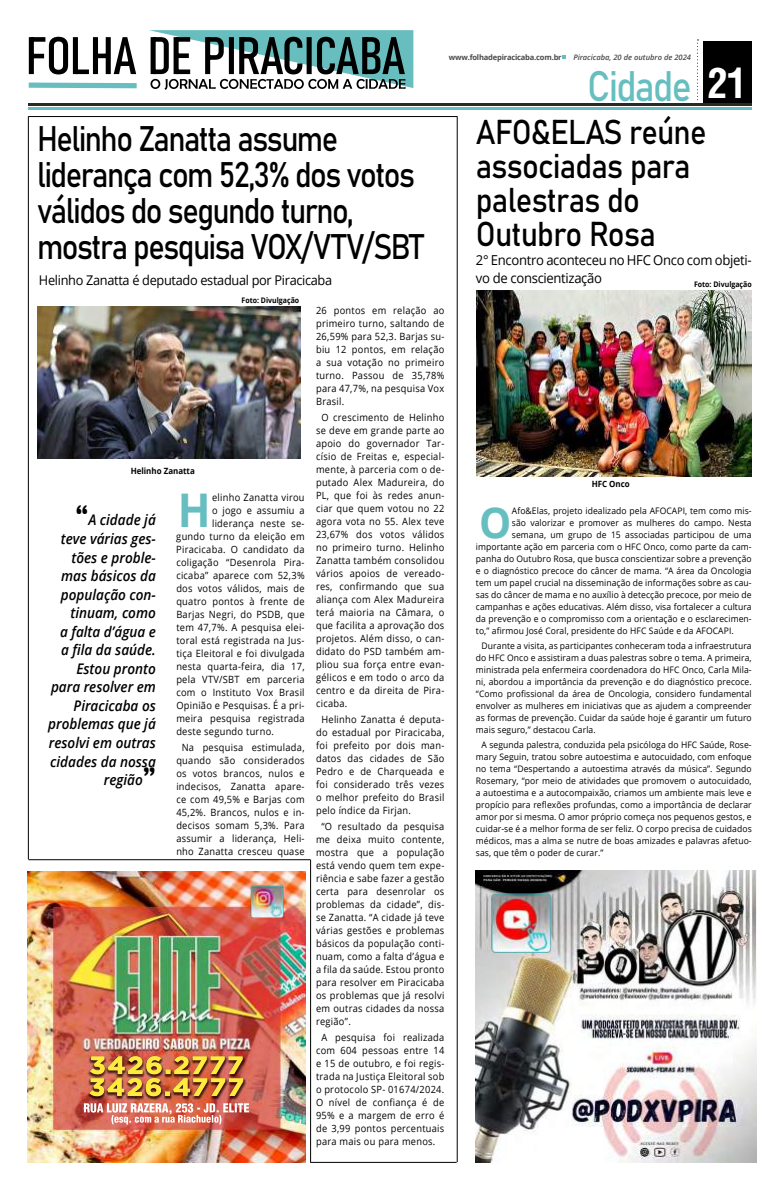
<style>
.page{position:relative;width:780px;height:1191px;background:#fff}
.page>*{position:absolute;margin:0;border:0;box-sizing:border-box;transform-origin:0 0}
.t1{font:700 46.4px "Open Sans";color:#67bec0;scale:.93 1}
.t2{font:700 42.6px "Open Sans";color:#67bec0;scale:.95 1}
.t3{font:42.1px "Bahnschrift";letter-spacing:-.045em;color:#67bec0;scale:.89 1}
.t4{font:35.1px/36.1px "Bahnschrift";letter-spacing:-.05em;color:#000;scale:.88 1}
.t5{font:34px/34px "Bahnschrift";letter-spacing:-.025em;color:#000;scale:.91 1}
.t6{font:italic 600 14.6px/18.5px "Open Sans";color:#000;text-align:right;scale:.93 1}
.t7{font:13.7px/18.1px "Open Sans";letter-spacing:-.025em;color:#000;scale:.96 1}
.t8{font:13.4px "Open Sans";letter-spacing:-.025em;color:#000;scale:.96 1}
.t9{font:10px/13px "Open Sans";letter-spacing:.03em;color:#000;text-align:justify;scale:.93 1}
.t10{font:9px/12px "Open Sans";letter-spacing:.01em;color:#000;text-align:justify;scale:.95 1}
.t11{font:700 8.6px "Open Sans";color:#000;scale:.93 1}
.t12{font:700 7.6px "Open Sans";color:#000;scale:.92 1}
.t13{font:700 7.6px "Open Sans";letter-spacing:-.025em;color:#4a4948}
.t14{font:italic 600 7.6px "Open Sans";color:#4a4948}
.s1{font-family:"Britannic";font-weight:700;font-style:normal;font-size:29.3px}
.s2{font-family:"Arena Condensed";font-weight:700;font-size:40.6px;color:#fff}
</style>
<div class="page">
<div style="left:703px;top:41px;width:48px;height:65px;background:#000"></div>
<hr style="left:28px;top:107px;width:723px;height:2px;background:#67bec0">
<hr style="left:28px;top:103px;width:723px;height:3px;background:#2c2824">
<svg style="left:697px;top:39px;width:1px;height:62px"></svg>
<svg style="left:562px;top:55px;width:3px;height:4px"></svg>
<svg style="left:28px;top:30px;width:385px;height:60px"></svg>
<img style="left:37px;top:306px;width:264px;height:153px">
<hr style="left:28px;top:116px;width:429px;height:1px;background:#000">
<hr style="left:457px;top:116px;width:1px;height:1046px;background:#000">
<hr style="left:310px;top:1162px;width:146px;height:1px;background:#000">
<hr style="left:310px;top:859px;width:1px;height:303px;background:#000">
<hr style="left:29px;top:859px;width:281px;height:1px;background:#000">
<hr style="left:28px;top:116px;width:1px;height:743px;background:#000">
<img style="left:476px;top:290px;width:275px;height:186px">
<img style="left:28px;top:871px;width:277px;height:291px">
<img style="left:108px;top:1056px;width:135px;height:18px">
<img style="left:245px;top:881px;width:43px;height:39px">
<img style="left:476px;top:870px;width:280px;height:292px">
<img style="left:484px;top:887px;width:74px;height:72px">
<p class="t13" style="left:449px;top:52px;width:114px">www.folhadepiracicaba.com.br</p>
<p class="t14" style="left:573px;top:52px;width:119px">Piracicaba, 20 de outubro de 2024</p>
<h3 class="t4" style="left:37px;top:118px;width:441px">Helinho Zanatta assume liderança com 52,3% dos votos válidos do segundo turno, mostra pesquisa VOX/VTV/SBT</h3>
<h3 class="t8" style="left:39px;top:271px;width:307px">Helinho Zanatta é deputado estadual por Piracicaba</h3>
<p class="t12" style="left:241px;top:295px;width:64px">Foto: Divulgação</p>
<p class="t11" style="left:131px;top:464px;width:71px">Helinho Zanatta</p>
<h3 class="t6" style="left:48px;top:510px;width:117px"><span class="s1">“</span>A cidade já teve várias ges&shy;tões e proble&shy;mas básicos da população con&shy;tinuam, como<br>a falta d’água e<br>a fila da saúde.<br>Estou pronto para resolver em<br>Piracicaba os problemas que já resolvi em outras cidades da nossa região<span class="s1">”</span></h3>
<h1 class="t1" style="left:178px;top:477px;width:37px">H</h1>
<p class="t9" style="left:212px;top:491px;width:101px">elinho Zanatta virou</p>
<p class="t9" style="left:212px;top:504px;width:101px">o jogo e assumiu a</p>
<p class="t9" style="left:212px;top:517px;width:101px">liderança neste se-</p>
<p class="t9" style="left:176px;top:530px;width:139px">gundo turno da eleição em</p>
<p class="t9" style="left:176px;top:543px;width:139px">Piracicaba. O candidato da</p>
<p class="t9" style="left:176px;top:556px;width:139px">coligação “Desenrola Pira-</p>
<p class="t9" style="left:176px;top:569px;width:139px">cicaba” aparece com 52,3%</p>
<p class="t9" style="left:176px;top:582px;width:139px">dos votos válidos, mais de</p>
<p class="t9" style="left:176px;top:595px;width:139px">quatro pontos à frente de</p>
<p class="t9" style="left:176px;top:608px;width:139px">Barjas Negri, do PSDB, que</p>
<p class="t9" style="left:176px;top:621px;width:139px">tem 47,7%. A pesquisa elei-</p>
<p class="t9" style="left:176px;top:634px;width:139px">toral está registrada na Jus-</p>
<p class="t9" style="left:176px;top:647px;width:139px">tiça Eleitoral e foi divulgada</p>
<p class="t9" style="left:176px;top:660px;width:139px">nesta quarta-feira, dia 17,</p>
<p class="t9" style="left:176px;top:673px;width:139px">pela VTV/SBT em parceria</p>
<p class="t9" style="left:176px;top:686px;width:139px">com o Instituto Vox Brasil</p>
<p class="t9" style="left:176px;top:699px;width:139px">Opinião e Pesquisas. É a pri-</p>
<p class="t9" style="left:176px;top:712px;width:139px">meira pesquisa registrada</p>
<p class="t9" style="left:176px;top:725px;width:106px">deste segundo turno.</p>
<p class="t9" style="left:176px;top:740px;width:139px;text-align:center">Na pesquisa estimulada, quando são considerados os votos brancos, nulos e indecisos, Zanatta apare&shy;ce com 49,5% e Barjas com<br>45,2%. Brancos, nulos e in&shy;decisos somam 5,3%. Para assumir a liderança, Heli&shy;nho Zanatta cresceu quase</p>
<p class="t9" style="left:316px;top:304px;width:139px">26 pontos em relação ao primeiro turno, saltando de 26,59% para 52,3. Barjas su&shy;biu 12 pontos, em relação a sua votação no primeiro turno. Passou de 35,78% para 47,7%, na pesquisa Vox Brasil.</p>
<p class="t9" style="left:316px;top:410px;width:139px;text-indent:5px">O crescimento de Helinho se deve em grande parte ao apoio do governador Tar&shy;císio de Freitas e, especial&shy;mente, à parceria com o de&shy;putado Alex Madureira, do PL, que foi às redes anun&shy;ciar que quem votou no 22 agora vota no 55. Alex teve 23,67% dos votos válidos no primeiro turno. Helinho Zanatta também consolidou vários apoios de vereado&shy;res, confirmando que sua aliança com Alex Madureira terá maioria na Câmara, o que facilita a aprovação dos projetos. Além disso, o can&shy;didato do PSD também am&shy;pliou sua força entre evan&shy;gélicos e em todo o arco da centro e da direita de Pira&shy;cicaba.</p>
<p class="t9" style="left:316px;top:712px;width:139px;text-indent:5px">Helinho Zanatta é deputa&shy;do estadual por Piracicaba, foi prefeito por dois man&shy;datos das cidades de São Pedro e de Charqueada e foi considerado três vezes o melhor prefeito do Brasil pelo índice da Firjan.</p>
<p class="t9" style="left:316px;top:819px;width:139px;text-indent:5px">“O resultado da pesquisa me deixa muito contente, mostra que a população está vendo quem tem expe&shy;riência e sabe fazer a gestão certa para desenrolar os problemas da cidade”, dis&shy;se Zanatta. “A cidade já teve várias gestões e problemas básicos da população conti&shy;nuam, como a falta d’água e a fila da saúde. Estou pronto para resolver em Piracicaba os problemas que já resolvi em outras cidades da nossa região”.</p>
<p class="t9" style="left:316px;top:1030px;width:139px;text-indent:5px">A pesquisa foi realizada com 604 pessoas entre 14 e 15 de outubro, e foi regis&shy;trada na Justiça Eleitoral sob o protocolo SP- 01674/2024.<br>O nível de confiança é de 95% e a margem de erro é de 3,99 pontos percentuais para mais ou para menos.</p>
<h3 class="t3" style="left:587px;top:55px;width:181px">Cidade <span class="s2">21</span></h3>
<h3 class="t5" style="left:476px;top:112px;width:255px">AFO&amp;ELAS reúne associadas para palestras do<br>Outubro Rosa</h3>
<h3 class="t7" style="left:476px;top:251px;width:289px">2° Encontro aconteceu no HFC Onco com objeti&shy;vo de conscientização</h3>
<p class="t12" style="left:694px;top:279px;width:64px">Foto: Divulgação</p>
<p class="t11" style="left:591px;top:477px;width:43px">HFC Onco</p>
<h2 class="t2" style="left:479px;top:492px;width:35px">O</h2>
<p class="t10" style="left:512px;top:504px;width:254px">Afo&amp;Elas, projeto idealizado pela AFOCAPI, tem como mis-</p>
<p class="t10" style="left:512px;top:516px;width:254px">são valorizar e promover as mulheres do campo. Nesta</p>
<p class="t10" style="left:512px;top:528px;width:254px">semana, um grupo de 15 associadas participou de uma</p>
<p class="t10" style="left:476px;top:540px;width:292px">importante ação em parceria com o HFC Onco, como parte da cam-</p>
<p class="t10" style="left:476px;top:552px;width:292px">panha do Outubro Rosa, que busca conscientizar sobre a prevenção</p>
<p class="t10" style="left:476px;top:564px;width:292px">e o diagnóstico precoce do câncer de mama. “A área da Oncologia</p>
<p class="t10" style="left:476px;top:576px;width:292px">tem um papel crucial na disseminação de informações sobre as cau-</p>
<p class="t10" style="left:476px;top:588px;width:292px">sas do câncer de mama e no auxílio à detecção precoce, por meio de</p>
<p class="t10" style="left:476px;top:600px;width:292px">campanhas e ações educativas. Além disso, visa fortalecer a cultura</p>
<p class="t10" style="left:476px;top:612px;width:292px">da prevenção e o compromisso com a orientação e o esclarecimen-</p>
<p class="t10" style="left:476px;top:624px;width:273px">to,” afirmou José Coral, presidente do HFC Saúde e da AFOCAPI.</p>
<p class="t10" style="left:476px;top:639px;width:292px;text-indent:6px">Durante a visita, as participantes conheceram toda a infraestrutura do HFC Onco e assistiram a duas palestras sobre o tema. A primeira, ministrada pela enfermeira coordenadora do HFC Onco, Carla Mila&shy;ni, abordou a importância da prevenção e do diagnóstico precoce. “Como profissional da área de Oncologia, considero fundamental envolver as mulheres em iniciativas que as ajudem a compreender as formas de prevenção. Cuidar da saúde hoje é garantir um futuro mais seguro,” destacou Carla.</p>
<p class="t10" style="left:476px;top:738px;width:292px;text-indent:6px">A segunda palestra, conduzida pela psicóloga do HFC Saúde, Rose&shy;mary Seguin, tratou sobre autoestima e autocuidado, com enfoque no tema “Despertando a autoestima através da música”. Segundo Rosemary, “por meio de atividades que promovem o autocuidado, a autoestima e a autocompaixão, criamos um ambiente mais leve e propício para reflexões profundas, como a importância de declarar amor por si mesma. O amor próprio começa nos pequenos gestos, e cuidar-se é a melhor forma de ser feliz. O corpo precisa de cuidados médicos, mas a alma se nutre de boas amizades e palavras afetuo&shy;sas, que têm o poder de curar.”</p>
</div>
